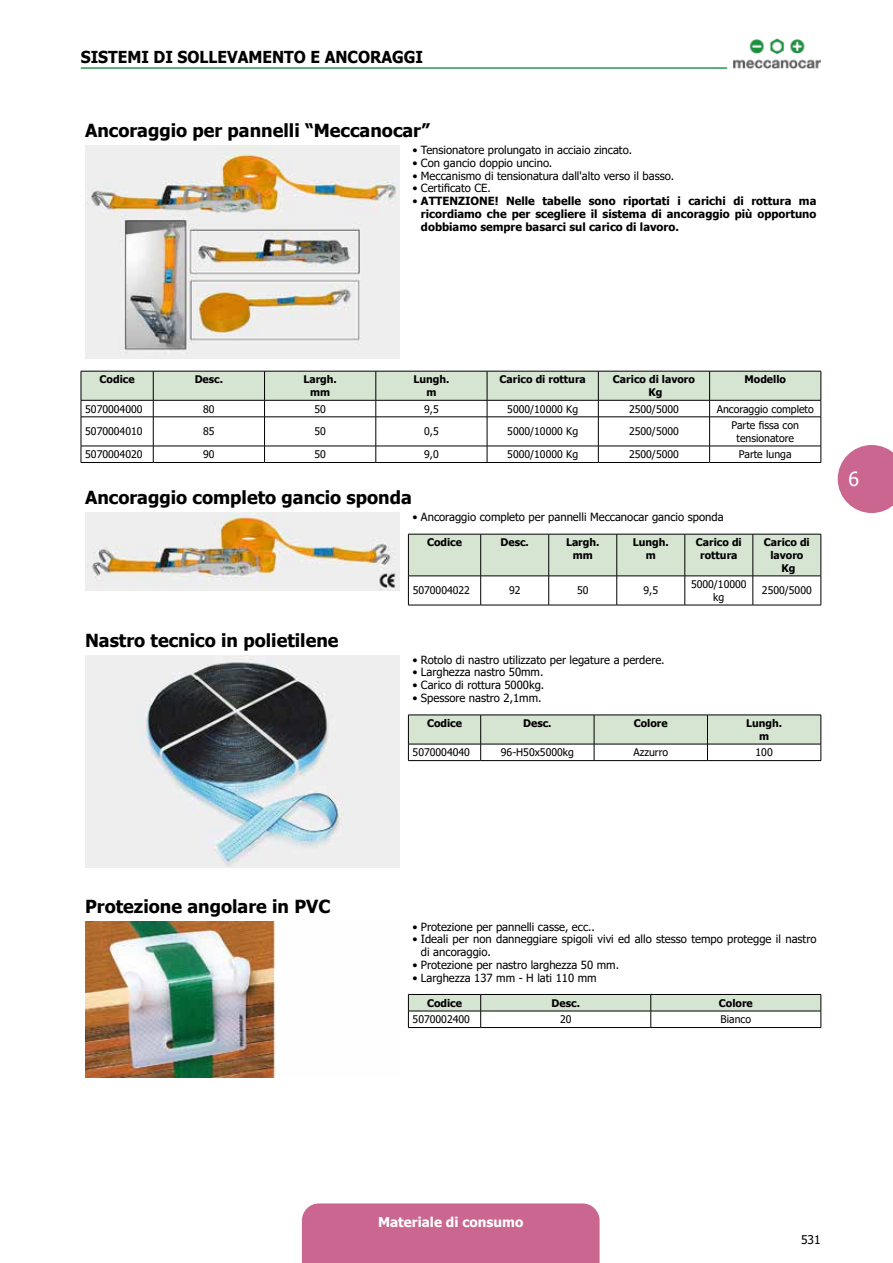
<style>
.page{position:relative;width:893px;height:1263px;background:#fff}
.page>*{position:absolute;margin:0;border:0;box-sizing:border-box;transform-origin:0 0}
.t1{font:19.5px "Tahoma";color:#fff}
.t2{font:700 18px "Tahoma";color:#000}
.t3{font:700 16.5px "Tahoma";color:#000;scale:.95 1}
.t4{font:700 13.5px "Tahoma";color:#fff}
.t5{font:12px "Tahoma";color:#000}
.t6{font:11.25px/12.8px "Tahoma";color:#000}
.t7{font:700 11.25px/12.8px "Tahoma";color:#000;text-align:justify}
.t8{font:10.5px/12.6px "Tahoma";color:#000;text-align:center}
.t9{font:700 10.5px/12.6px "Tahoma";color:#000;text-align:center}
.s1{font-weight:400}
</style>
<div class="page">
<div style="left:302px;top:1203px;width:298px;height:60px;background:#ca668f"></div>
<svg style="left:838px;top:445px;width:55px;height:68px;background:#d27da0"></svg>
<img style="left:733px;top:38px;width:88px;height:31px">
<hr style="left:81px;top:67px;width:646px;height:2px;background:#28974e">
<img style="left:85px;top:146px;width:314px;height:212px">
<svg style="left:81px;top:371px;width:741px;height:91px"></svg>
<hr style="left:81px;top:462px;width:72px;height:1px;background:#000">
<hr style="left:153px;top:462px;width:112px;height:1px;background:#000">
<hr style="left:265px;top:462px;width:111px;height:1px;background:#000">
<hr style="left:376px;top:462px;width:111px;height:1px;background:#000">
<hr style="left:487px;top:462px;width:111px;height:1px;background:#000">
<hr style="left:598px;top:462px;width:112px;height:1px;background:#000">
<hr style="left:710px;top:462px;width:111px;height:1px;background:#000">
<img style="left:85px;top:513px;width:315px;height:77px">
<svg style="left:408px;top:534px;width:414px;height:71px"></svg>
<hr style="left:408px;top:605px;width:73px;height:1px;background:#000">
<hr style="left:481px;top:605px;width:68px;height:1px;background:#000">
<hr style="left:549px;top:605px;width:68px;height:1px;background:#000">
<hr style="left:617px;top:605px;width:68px;height:1px;background:#000">
<hr style="left:685px;top:605px;width:68px;height:1px;background:#000">
<hr style="left:753px;top:605px;width:68px;height:1px;background:#000">
<img style="left:85px;top:655px;width:314px;height:213px">
<svg style="left:408px;top:715px;width:414px;height:45px"></svg>
<hr style="left:408px;top:760px;width:73px;height:1px;background:#000">
<hr style="left:481px;top:760px;width:113px;height:1px;background:#000">
<hr style="left:594px;top:760px;width:113px;height:1px;background:#000">
<hr style="left:707px;top:760px;width:114px;height:1px;background:#000">
<img style="left:85px;top:922px;width:191px;height:155px">
<svg style="left:408px;top:994px;width:414px;height:33px"></svg>
<hr style="left:408px;top:1027px;width:73px;height:1px;background:#000">
<hr style="left:481px;top:1027px;width:170px;height:1px;background:#000">
<hr style="left:651px;top:1027px;width:170px;height:1px;background:#000">
<h3 class="t3" style="left:81px;top:45px;width:270px">Sistemi di sollevam ento e anc</h3>
<h3 class="t3" style="left:358px;top:45px;width:38px">oragg</h3>
<h3 class="t3" style="left:416px;top:45px;width:9px">i</h3>
<h2 class="t2" style="left:85px;top:118px;width:346px">Ancoraggio per pannelli “Meccanocar”</h2>
<p class="t6" style="left:412px;top:144px;width:221px">• Tensionatore prolungato in acciaio zincato.</p>
<p class="t6" style="left:412px;top:157px;width:141px">• Con gancio doppio uncino.</p>
<p class="t6" style="left:412px;top:170px;width:263px">• Meccanismo di tensionatura dall'alto verso il basso.</p>
<p class="t6" style="left:412px;top:183px;width:80px">• Certificato CE.</p>
<p class="t7" style="left:421px;top:195px;width:397px;text-indent:-9px"><span class="s1">•</span> ATTENZIONE! Nelle tabelle sono riportati i carichi di rottura ma ricordiamo che per scegliere il sistema di ancoraggio più opportuno dobbiamo sempre basarci sul carico di lavoro.</p>
<p class="t9" style="left:100px;top:374px;width:37px">Codice</p>
<p class="t9" style="left:195px;top:374px;width:30px">Desc.</p>
<p class="t9" style="left:303px;top:374px;width:35px">Largh. mm</p>
<p class="t9" style="left:413px;top:374px;width:38px">Lungh. m</p>
<p class="t9" style="left:500px;top:374px;width:88px">Carico di rottura</p>
<p class="t9" style="left:613px;top:374px;width:84px">Carico di lavoro<br>Kg</p>
<p class="t9" style="left:744px;top:374px;width:43px">Modello</p>
<p class="t8" style="left:85px;top:403px;width:59px">5070004000</p>
<p class="t8" style="left:203px;top:403px;width:13px">80</p>
<p class="t8" style="left:314px;top:403px;width:13px">50</p>
<p class="t8" style="left:424px;top:403px;width:16px">9,5</p>
<p class="t8" style="left:507px;top:403px;width:72px">5000/10000 Kg</p>
<p class="t8" style="left:629px;top:403px;width:51px">2500/5000</p>
<p class="t8" style="left:717px;top:403px;width:99px">Ancoraggio completo</p>
<p class="t8" style="left:85px;top:426px;width:59px">5070004010</p>
<p class="t8" style="left:203px;top:426px;width:13px">85</p>
<p class="t8" style="left:314px;top:426px;width:13px">50</p>
<p class="t8" style="left:424px;top:426px;width:16px">0,5</p>
<p class="t8" style="left:507px;top:426px;width:72px">5000/10000 Kg</p>
<p class="t8" style="left:629px;top:426px;width:51px">2500/5000</p>
<p class="t8" style="left:732px;top:420px;width:69px">Parte fissa con tensionatore</p>
<p class="t8" style="left:85px;top:449px;width:59px">5070004020</p>
<p class="t8" style="left:203px;top:449px;width:13px">90</p>
<p class="t8" style="left:314px;top:449px;width:13px">50</p>
<p class="t8" style="left:424px;top:449px;width:16px">9,0</p>
<p class="t8" style="left:507px;top:449px;width:72px">5000/10000 Kg</p>
<p class="t8" style="left:629px;top:449px;width:51px">2500/5000</p>
<p class="t8" style="left:739px;top:449px;width:54px">Parte lunga</p>
<h2 class="t2" style="left:85px;top:485px;width:328px">Ancoraggio completo gancio sponda</h2>
<p class="t6" style="left:412px;top:511px;width:313px">• Ancoraggio completo per pannelli Meccanocar gancio sponda</p>
<p class="t9" style="left:427px;top:537px;width:37px">Codice</p>
<p class="t9" style="left:500px;top:537px;width:30px">Desc.</p>
<p class="t9" style="left:566px;top:537px;width:35px">Largh. mm</p>
<p class="t9" style="left:633px;top:537px;width:38px">Lungh. m</p>
<p class="t9" style="left:696px;top:537px;width:47px">Carico di rottura</p>
<p class="t9" style="left:764px;top:537px;width:47px">Carico di lavoro<br>Kg</p>
<p class="t8" style="left:413px;top:585px;width:59px">5070004022</p>
<p class="t8" style="left:509px;top:585px;width:13px">92</p>
<p class="t8" style="left:577px;top:585px;width:13px">50</p>
<p class="t8" style="left:643px;top:585px;width:16px">9,5</p>
<p class="t8" style="left:691px;top:579px;width:57px">5000/10000 kg</p>
<p class="t8" style="left:762px;top:585px;width:51px">2500/5000</p>
<h2 class="t2" style="left:85px;top:627px;width:255px">Nastro tecnico in polietilene</h2>
<p class="t6" style="left:412px;top:654px;width:254px">• Rotolo di nastro utilizzato per legature a perdere.</p>
<p class="t6" style="left:412px;top:667px;width:133px">• Larghezza nastro 50mm.</p>
<p class="t6" style="left:412px;top:679px;width:133px">• Carico di rottura 5000kg.</p>
<p class="t6" style="left:412px;top:692px;width:131px">• Spessore nastro 2,1mm.</p>
<p class="t9" style="left:427px;top:717px;width:37px">Codice</p>
<p class="t9" style="left:523px;top:717px;width:30px">Desc.</p>
<p class="t9" style="left:634px;top:717px;width:35px">Colore</p>
<p class="t9" style="left:746px;top:717px;width:38px">Lungh. m</p>
<p class="t8" style="left:413px;top:747px;width:59px">5070004040</p>
<p class="t8" style="left:501px;top:747px;width:74px">96-H50x5000kg</p>
<p class="t8" style="left:633px;top:747px;width:36px">Azzurro</p>
<p class="t8" style="left:756px;top:747px;width:19px">100</p>
<h1 class="t1" style="left:848px;top:466px;width:12px">6</h1>
<h2 class="t2" style="left:85px;top:894px;width:247px">Protezione angolare in PVC</h2>
<p class="t6" style="left:412px;top:921px;width:184px">• Protezione per pannelli casse, ecc..</p>
<p class="t6" style="left:421px;top:933px;width:397px;text-indent:-9px">• Ideali per non danneggiare spigoli vivi ed allo stesso tempo protegge il nastro di ancoraggio.</p>
<p class="t6" style="left:412px;top:959px;width:208px">• Protezione per nastro larghezza 50 mm.</p>
<p class="t6" style="left:412px;top:972px;width:186px">• Larghezza 137 mm - H lati 110 mm</p>
<p class="t9" style="left:427px;top:997px;width:37px">Codice</p>
<p class="t9" style="left:551px;top:997px;width:30px">Desc.</p>
<p class="t9" style="left:719px;top:997px;width:35px">Colore</p>
<p class="t8" style="left:413px;top:1014px;width:59px">5070002400</p>
<p class="t8" style="left:560px;top:1014px;width:13px">20</p>
<p class="t8" style="left:720px;top:1014px;width:32px">Bianco</p>
<p class="t4" style="left:378px;top:1212px;width:147px">Materiale di consumo</p>
<p class="t5" style="left:801px;top:1231px;width:21px">531</p>
</div>
